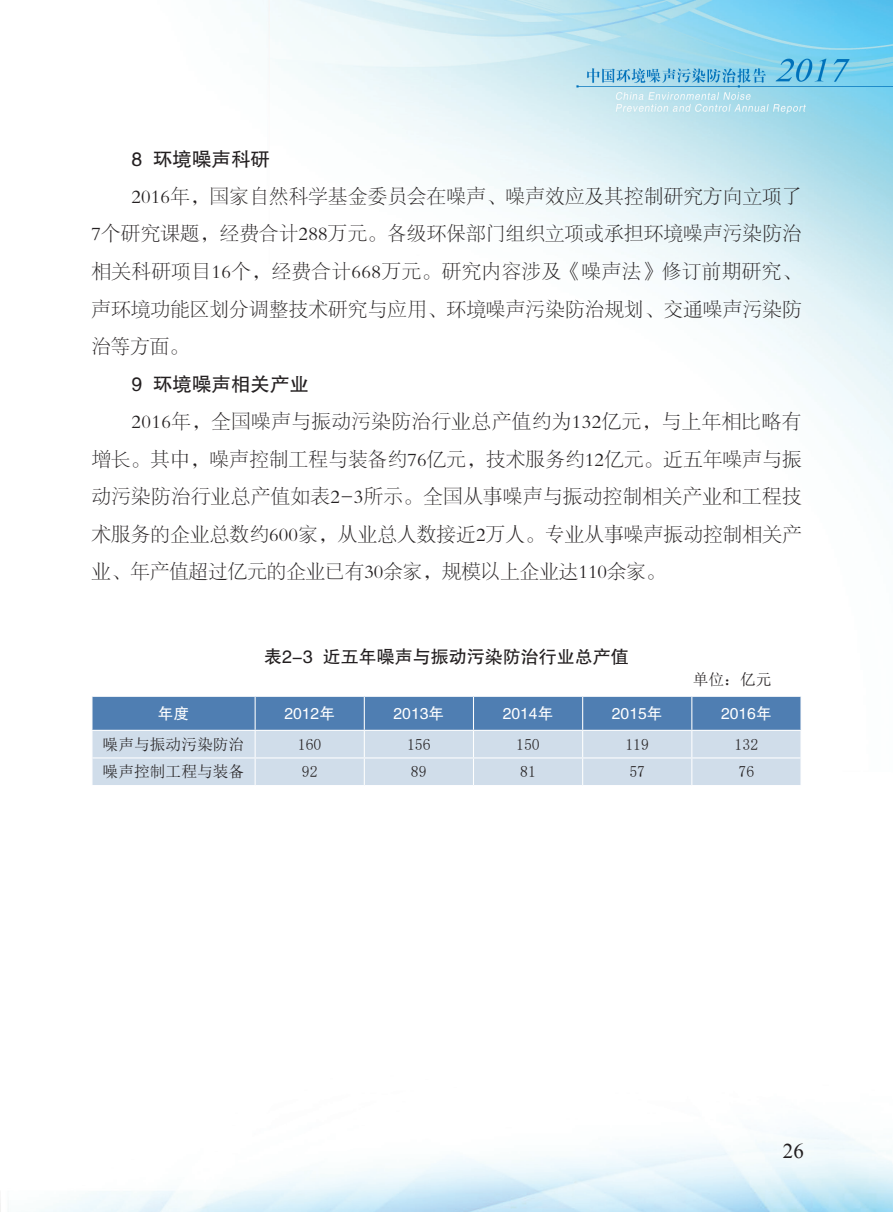
<style>
.page{position:relative;width:893px;height:1212px;background:#fff}
.page>*{position:absolute;margin:0;border:0;box-sizing:border-box;transform-origin:0 0}
.t1{font:21px "Times New Roman";color:#231f20}
.t2{font:19.5px/37.5px "FZSYJW GB1 0";letter-spacing:.01em;color:#231f20;text-align:justify}
.t3{font:19.5px "FZHTJW GB1 0";color:#231f20}
.t4{font:18px "FZHTJW GB1 0";color:#231f20}
.t5{font:15.75px "Sim Sun";color:#231f20}
.t6{font:15.75px "FZHTJW GB1 0";color:#fff}
</style>
<div class="page">
<img style="left:0;top:0;width:893px;height:1212px">
<svg style="left:91px;top:696px;width:710px;height:89px;background:#a2bbd6"></svg>
<hr style="left:91px;top:785px;width:164px;height:1px;background:#fff">
<hr style="left:255px;top:785px;width:109px;height:1px;background:#fff">
<hr style="left:364px;top:785px;width:109px;height:1px;background:#fff">
<hr style="left:473px;top:785px;width:110px;height:1px;background:#fff">
<hr style="left:583px;top:785px;width:109px;height:1px;background:#fff">
<hr style="left:692px;top:785px;width:109px;height:1px;background:#fff">
<p class="t3" style="left:131px;top:148px;width:140px">8 环境噪声科研</p>
<p class="t2" style="left:91px;top:178px;width:712px;text-indent:40px">2016年，国家自然科学基金委员会在噪声、噪声效应及其控制研究方向立项了7个研究课题，经费合计288万元。各级环保部门组织立项或承担环境噪声污染防治相关科研项目16个，经费合计668万元。研究内容涉及《噪声法》修订前期研究、声环境功能区划分调整技术研究与应用、环境噪声污染防治规划、交通噪声污染防治等方面。</p>
<p class="t3" style="left:131px;top:373px;width:179px">9 环境噪声相关产业</p>
<p class="t2" style="left:91px;top:403px;width:712px;text-indent:40px">2016年，全国噪声与振动污染防治行业总产值约为132亿元，与上年相比略有增长。其中，噪声控制工程与装备约76亿元，技术服务约12亿元。近五年噪声与振动污染防治行业总产值如表2-3所示。全国从事噪声与振动控制相关产业和工程技术服务的企业总数约600家，从业总人数接近2万人。专业从事噪声振动控制相关产业、年产值超过亿元的企业已有30余家，规模以上企业达110余家。</p>
<p class="t4" style="left:264px;top:647px;width:366px">表2-3 近五年噪声与振动污染防治行业总产值</p>
<p class="t5" style="left:693px;top:672px;width:80px">单位：亿元</p>
<p class="t6" style="left:158px;top:705px;width:33px">年度</p>
<p class="t6" style="left:284px;top:705px;width:52px">2012年</p>
<p class="t6" style="left:394px;top:705px;width:52px">2013年</p>
<p class="t6" style="left:503px;top:705px;width:52px">2014年</p>
<p class="t6" style="left:612px;top:705px;width:52px">2015年</p>
<p class="t6" style="left:721px;top:705px;width:52px">2016年</p>
<p class="t5" style="left:103px;top:736px;width:143px">噪声与振动污染防治</p>
<p class="t5" style="left:298px;top:736px;width:25px">160</p>
<p class="t5" style="left:407px;top:736px;width:25px">156</p>
<p class="t5" style="left:516px;top:736px;width:25px">150</p>
<p class="t5" style="left:625px;top:736px;width:25px">119</p>
<p class="t5" style="left:735px;top:736px;width:25px">132</p>
<p class="t5" style="left:103px;top:764px;width:143px">噪声控制工程与装备</p>
<p class="t5" style="left:302px;top:764px;width:17px">92</p>
<p class="t5" style="left:411px;top:764px;width:17px">89</p>
<p class="t5" style="left:520px;top:764px;width:17px">81</p>
<p class="t5" style="left:629px;top:764px;width:17px">57</p>
<p class="t5" style="left:738px;top:764px;width:17px">76</p>
<p class="t1" style="left:783px;top:1136px;width:22px">26</p>
</div>
